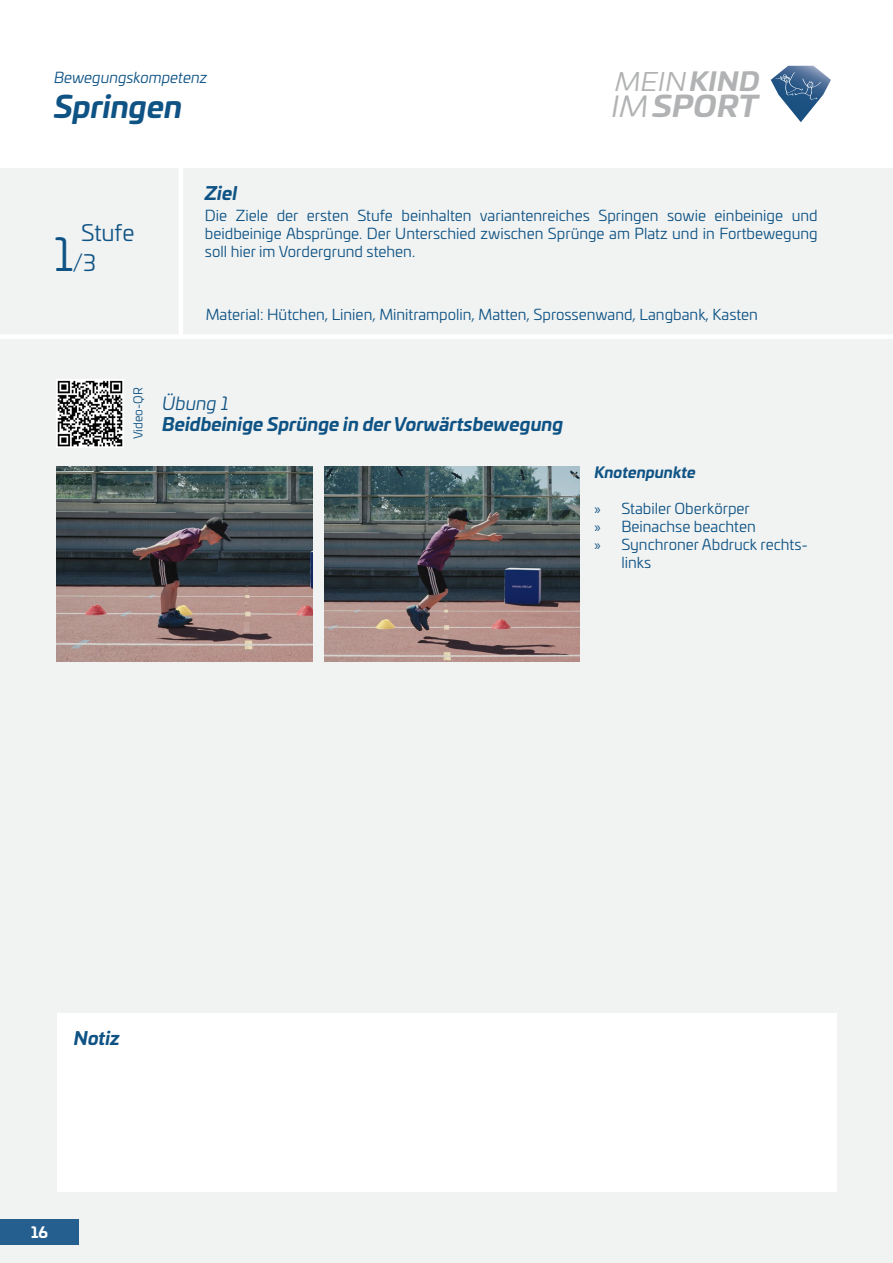
<style>
.page{position:relative;width:893px;height:1263px;background:#fff}
.page>*{position:absolute;margin:0;border:0;box-sizing:border-box;transform-origin:0 0}
.t1{font:italic 700 30px "Univia Pro";color:#0f5385}
.t2{font:italic 700 28.8px "Univia Pro";letter-spacing:.01em;color:#b1b2b3;scale:1.09 1}
.t3{font:italic 25.35px "Univia Pro";color:#b1b2b3;scale:1.09 1}
.t4{font:22.5px/30px "Univia Pro";color:#0f5385}
.t5{font:italic 700 18px "Univia Pro";color:#0f5385}
.t6{font:italic 18px "Univia Pro";color:#0f5385}
.t7{font:15px/18px "Univia Pro";color:#0f5385;text-align:justify}
.t8{font:italic 15px "Univia Pro";color:#0f5385}
.t9{font:italic 700 15px "Univia Pro";color:#0f5385}
.t10{font:700 15px "Univia Pro";color:#fff}
.t11{font:12px "Univia Pro";color:#0f5385}
.s1{font-weight:700}
.s2{font-weight:400}
.s3{font-size:45px}
.s4{font-family:"Myriad Pro"}
</style>
<div class="page">
<div style="left:0;top:168px;width:893px;height:1095px;background:#f1f3f2"></div>
<svg style="left:771px;top:66px;width:60px;height:56px"></svg>
<img style="left:775px;top:72px;width:28px;height:24px">
<img style="left:795px;top:79px;width:26px;height:21px">
<div style="left:0;top:334px;width:893px;height:5px;background:#fff"></div>
<hr style="left:179px;top:168px;width:4px;height:170px;background:#fff">
<div style="left:0;top:1219px;width:79px;height:26px;background:#245f8f"></div>
<img style="left:325px;top:466px;width:255px;height:196px">
<img style="left:57px;top:466px;width:255px;height:196px">
<img style="left:56px;top:380px;width:67px;height:67px">
<div style="left:57px;top:1013px;width:780px;height:179px;background:#fff"></div>
<p class="t8" style="left:54px;top:67px;width:155px">Bewegungskompetenz</p>
<h1 class="t1" style="left:54px;top:82px;width:130px">Springen</h1>
<h3 class="t3" style="left:615px;top:63px;width:134px">MEIN <span class="s1">KIND</span></h3>
<h2 class="t2" style="left:611px;top:83px;width:137px"><span class="s2">IM</span>SPORT</h2>
<h3 class="t4" style="left:54px;top:216px;width:82px;text-indent:27px">Stufe<br><span class="s3">1</span>/3</h3>
<p class="t5" style="left:205px;top:179px;width:34px">Ziel</p>
<p class="t7" style="left:205px;top:206px;width:614px">Die Ziele der ersten Stufe beinhalten variantenreiches Springen sowie einbeinige und beidbeinige Absprünge. Der Unterschied zwischen Sprünge am Platz und in Fortbewegung soll hier im Vordergrund stehen.</p>
<p class="t7" style="left:206px;top:305px;width:554px">Material: Hütchen, Linien, Minitrampolin, Matten, Sprossenwand, Langbank, Kasten</p>
<p class="t11" style="left:129px;top:439px;width:53px;rotate:-90deg">Video-QR</p>
<p class="t6" style="left:162px;top:390px;width:68px">Übung 1</p>
<p class="t5" style="left:162px;top:410px;width:403px">Beidbeinige Sprünge in der Vorwärtsbewegung</p>
<p class="t9" style="left:594px;top:461px;width:103px">Knotenpunkte</p>
<p class="t7" style="left:594px;top:499px;width:157px"><span class="s4">»</span> Stabiler Oberkörper</p>
<p class="t7" style="left:594px;top:517px;width:163px"><span class="s4">»</span> Beinachse beachten</p>
<p class="t7" style="left:594px;top:535px;width:215px"><span class="s4">»</span> Synchroner Abdruck rechts-</p>
<p class="t7" style="left:621px;top:553px;width:31px">links</p>
<p class="t5" style="left:74px;top:1024px;width:48px">Notiz</p>
<p class="t10" style="left:31px;top:1221px;width:18px">16</p>
</div>
